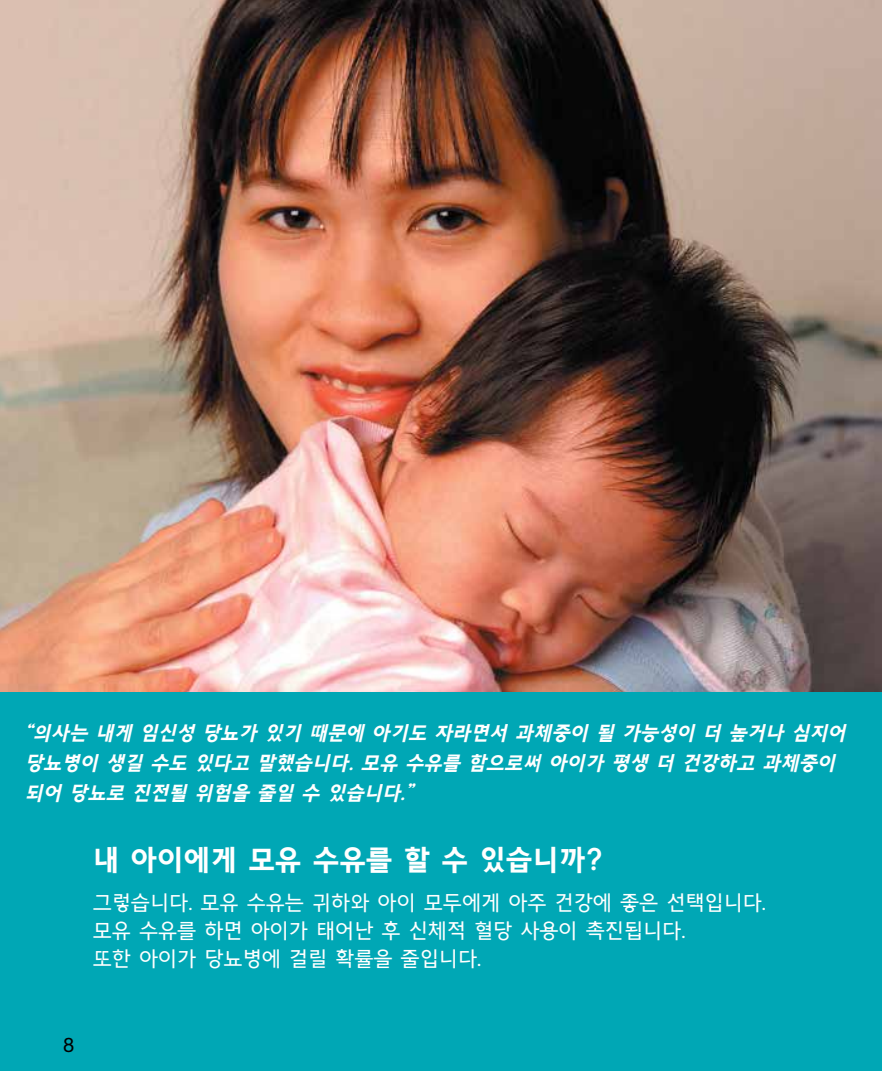
<style>
.page{position:relative;width:882px;height:1071px;background:#fff}
.page>*{position:absolute;margin:0;border:0;box-sizing:border-box;transform-origin:0 0}
.t1{font:28px "THE Jung 170";color:#fff}
.t2{font:20.12px/28px "THE Jung 140";color:#fff}
.t3{font:20.12px "Helvetica Neue LT Std";color:#000}
.t4{font:italic 19.25px/29.8px "THE Jung 170";color:#fff}
</style>
<div class="page">
<img style="left:0;top:0;width:882px;height:693px">
<div style="left:0;top:693px;width:882px;height:378px;background:#00a7b5"></div>
<p class="t4" style="left:25px;top:719px;width:828px">“의사는 내게 임신성 당뇨가 있기 때문에 아기도 자라면서 과체중이 될 가능성이 더 높거나 심지어 당뇨병이 생길 수도 있다고 말했습니다. 모유 수유를 함으로써 아이가 평생 더 건강하고 과체중이 되어 당뇨로 진전될 위험을 줄일 수 있습니다.”</p>
<h1 class="t1" style="left:93px;top:843px;width:510px">내 아이에게 모유 수유를 할 수 있습니까?</h1>
<p class="t2" style="left:93px;top:889px;width:675px">그렇습니다. 모유 수유는 귀하와 아이 모두에게 아주 건강에 좋은 선택입니다. 모유 수유를 하면 아이가 태어난 후 신체적 혈당 사용이 촉진됩니다.<br>또한 아이가 당뇨병에 걸릴 확률을 줄입니다.</p>
<p class="t3" style="left:63px;top:1033px;width:13px">8</p>
</div>
